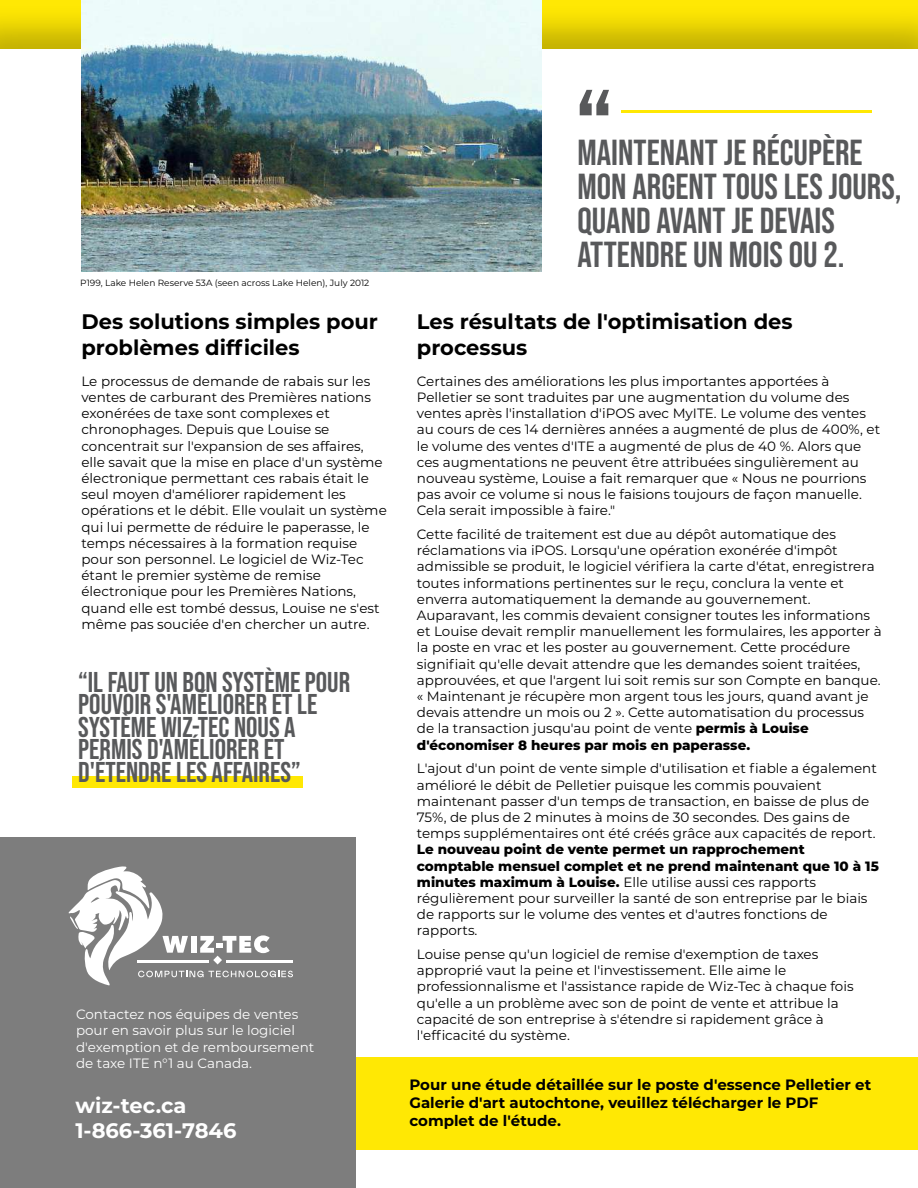
<style>
.page{position:relative;width:918px;height:1188px;background:#fff}
.page>*{position:absolute;margin:0;border:0;box-sizing:border-box;transform-origin:0 0}
.t1{font:112.95px "Bebas Neue";color:#58595b}
.t2{font:36px/33.8px "Bebas Neue";color:#58595b}
.t3{font:28.5px/22.5px "Bebas Neue";color:#58595b}
.t4{font:700 21px/25.2px "Montserrat";color:#000}
.t5{font:700 21px/25.2px "Montserrat";color:#fff}
.t6{font:700 15px/18px "Montserrat";color:#000}
.t7{font:13.5px/16.2px "Montserrat";color:#000}
.t8{font:13.5px/16.2px "Montserrat";color:#fff}
.t9{font:9px "Montserrat";color:#000}
.s1{font-weight:800}
</style>
<div class="page">
<img style="left:0;top:0;width:918px;height:49px">
<div style="left:356px;top:1058px;width:562px;height:92px;background:#ffe804"></div>
<img style="left:82px;top:0;width:459px;height:272px">
<hr style="left:622px;top:110px;width:250px;height:3px;background:#ffe804">
<div style="left:72px;top:776px;width:230px;height:12px;background:#ffe804"></div>
<div style="left:0;top:838px;width:356px;height:350px;background:#7d7d7d"></div>
<svg style="left:69px;top:866px;width:224px;height:119px"></svg>
<p class="t9" style="left:80px;top:277px;width:291px">P199, Lake Helen Reserve 53A (seen across Lake Helen), July 2012</p>
<h3 class="t4" style="left:81px;top:308px;width:298px">Des solutions simples pour problèmes difficiles</h3>
<p class="t7" style="left:81px;top:372px;width:307px">Le processus de demande de rabais sur les ventes de carburant des Premières nations exonérées de taxe sont complexes et chronophages. Depuis que Louise se concentrait sur l'expansion de ses affaires, elle savait que la mise en place d'un système électronique permettant ces rabais était le seul moyen d'améliorer rapidement les opérations et le débit. Elle voulait un système qui lui permette de réduire le paperasse, le temps nécessaires à la formation requise pour son personnel. Le logiciel de Wiz-Tec étant le premier système de remise électronique pour les Premières Nations, quand elle est tombé dessus, Louise ne s'est même pas souciée d'en chercher un autre.</p>
<h3 class="t3" style="left:78px;top:670px;width:274px">“IL FAUT UN BON SYSTÈME POUR<br>POUVOIR S'AMÉLIORER ET LE<br>SYSTÈME WIZ-TEC NOUS A<br>PERMIS D'AMÉLIORER ET<br>D'ÉTENDRE LES AFFAIRES”</h3>
<p class="t8" style="left:76px;top:1006px;width:240px">Contactez nos équipes de ventes pour en savoir plus sur le logiciel d'exemption et de remboursement de taxe ITE n°1 au Canada.</p>
<h3 class="t5" style="left:75px;top:1091px;width:163px">wiz-tec.ca<br>1-866-361-7846</h3>
<h1 class="t1" style="left:575px;top:66px;width:39px">“</h1>
<h2 class="t2" style="left:577px;top:136px;width:326px">MAINTENANT JE RÉCUPÈRE<br>MON ARGENT TOUS LES JOURS,<br>QUAND AVANT JE DEVAIS<br>ATTENDRE UN MOIS OU 2.</h2>
<h3 class="t4" style="left:417px;top:308px;width:377px">Les résultats de l'optimisation des processus</h3>
<p class="t7" style="left:417px;top:372px;width:465px">Certaines des améliorations les plus importantes apportées à Pelletier se sont traduites par une augmentation du volume des ventes après l'installation d'iPOS avec MyITE. Le volume des ventes au cours de ces 14 dernières années a augmenté de plus de 400%, et le volume des ventes d'ITE a augmenté de plus de 40 %. Alors que ces augmentations ne peuvent être attribuées singulièrement au nouveau système, Louise a fait remarquer que « Nous ne pourrions pas avoir ce volume si nous le faisions toujours de façon manuelle.<br>Cela serait impossible à faire."</p>
<p class="t7" style="left:417px;top:526px;width:466px">Cette facilité de traitement est due au dépôt automatique des réclamations via iPOS. Lorsqu'une opération exonérée d'impôt admissible se produit, le logiciel vérifiera la carte d'état, enregistrera toutes informations pertinentes sur le reçu, conclura la vente et enverra automatiquement la demande au gouvernement.<br>Auparavant, les commis devaient consigner toutes les informations et Louise devait remplir manuellement les formulaires, les apporter à la poste en vrac et les poster au gouvernement. Cette procédure signifiait qu'elle devait attendre que les demandes soient traitées, approuvées, et que l'argent lui soit remis sur son Compte en banque. « Maintenant je récupère mon argent tous les jours, quand avant je devais attendre un mois ou 2 ». Cette automatisation du processus de la transaction jusqu'au point de vente <span class="s1">permis à Louise d'économiser 8 heures par mois en paperasse.</span></p>
<p class="t7" style="left:417px;top:760px;width:462px">L'ajout d'un point de vente simple d'utilisation et fiable a également amélioré le débit de Pelletier puisque les commis pouvaient maintenant passer d'un temps de transaction, en baisse de plus de 75%, de plus de 2 minutes à moins de 30 secondes. Des gains de temps supplémentaires ont été créés grâce aux capacités de report.</p>
<p class="t7" style="left:417px;top:841px;width:463px"><span class="s1">Le nouveau point de vente permet un rapprochement comptable mensuel complet et ne prend maintenant que 10 à 15 minutes maximum à Louise.</span> Elle utilise aussi ces rapports régulièrement pour surveiller la santé de son entreprise par le biais de rapports sur le volume des ventes et d'autres fonctions de rapports.</p>
<p class="t7" style="left:417px;top:946px;width:438px">Louise pense qu'un logiciel de remise d'exemption de taxes approprié vaut la peine et l'investissement. Elle aime le professionnalisme et l'assistance rapide de Wiz-Tec à chaque fois qu'elle a un problème avec son de point de vente et attribue la capacité de son entreprise à s'étendre si rapidement grâce à l'efficacité du système.</p>
<p class="t6" style="left:409px;top:1075px;width:463px">Pour une étude détaillée sur le poste d'essence Pelletier et<br>Galerie d'art autochtone, veuillez télécharger le PDF complet de l'étude.</p>
</div>
